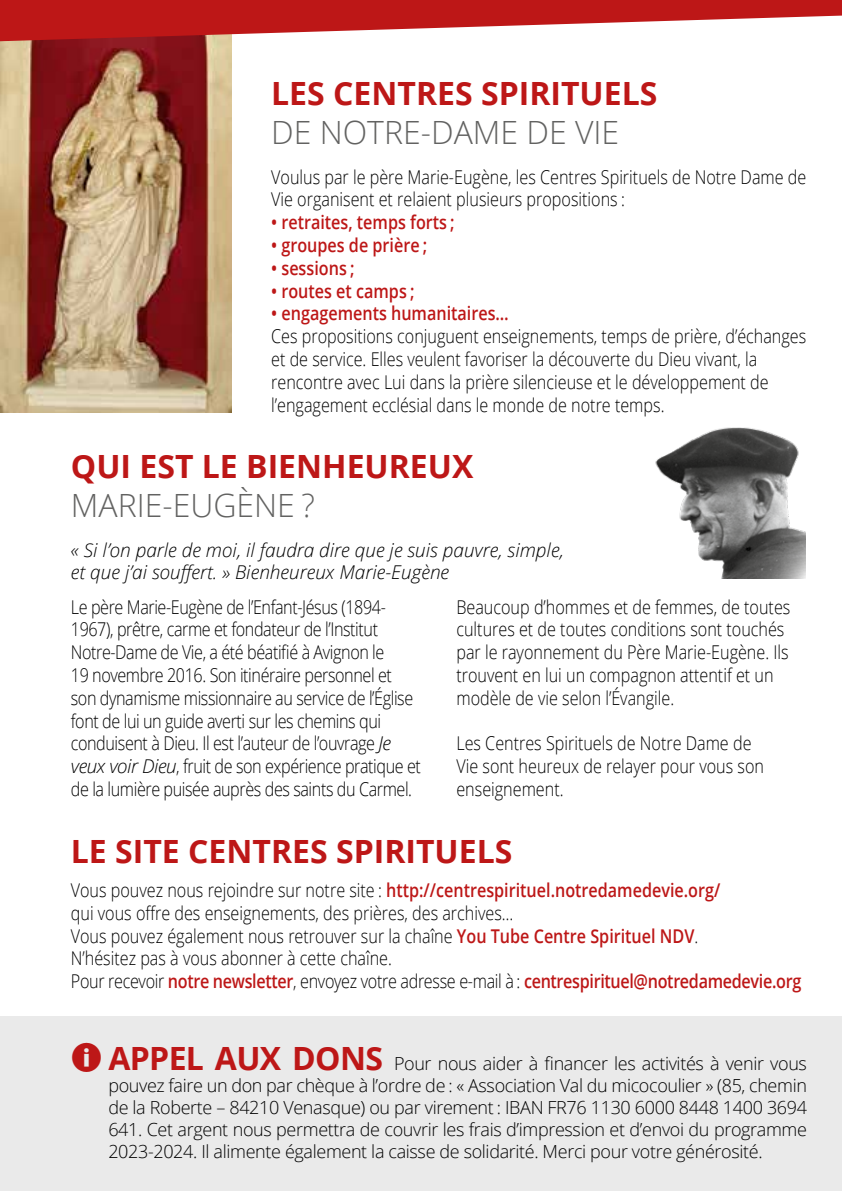
<style>
.page{position:relative;width:842px;height:1191px;background:#fff}
.page>*{position:absolute;margin:0;border:0;box-sizing:border-box;transform-origin:0 0}
.t1{font:700 32px "Open Sans";color:#bd1717}
.t2{font:300 32px "Open Sans";color:#626261}
.t3{font:300 19px/22.8px "Open Sans";color:#000;scale:.85 1}
.t4{font:300 19px/22.8px "Open Sans";letter-spacing:-.025em;color:#000;scale:.85 1}
.t5{font:italic 300 19px/22.8px "Open Sans";color:#000}
.t6{font:600 19px "Open Sans";color:#bd1717;scale:.85 1}
.t7{font:300 18px/22px "Open Sans";letter-spacing:-.02em;color:#000;text-align:justify}
.s1{font-style:italic}
.s2{font-weight:600;color:#bd1717}
.s3{font-weight:700;font-size:32px;color:#bd1717}
</style>
<div class="page">
<img style="left:0;top:42px;width:231px;height:370px">
<svg style="left:0;top:0;width:842px;height:42px"></svg>
<div style="left:0;top:1016px;width:842px;height:175px;background:#eaeaea"></div>
<img style="left:655px;top:428px;width:150px;height:150px">
<h1 class="t1" style="left:271px;top:71px;width:388px">LES CENTRES SPIRITUELS</h1>
<h1 class="t2" style="left:271px;top:110px;width:349px">DE NOTRE-DAME DE VIE</h1>
<p class="t3" style="left:271px;top:165px;width:631px">Voulus par le père Marie-Eugène, les Centres Spirituels de Notre Dame de<br>Vie organisent et relaient plusieurs propositions :</p>
<p class="t6" style="left:271px;top:209px;width:217px">• retraites, temps forts ;</p>
<p class="t6" style="left:271px;top:232px;width:185px">• groupes de prière ;</p>
<p class="t6" style="left:271px;top:255px;width:100px">• sessions ;</p>
<p class="t6" style="left:271px;top:278px;width:170px">• routes et camps ;</p>
<p class="t6" style="left:271px;top:300px;width:281px">• engagements humanitaires…</p>
<p class="t3" style="left:271px;top:324px;width:631px">Ces propositions conjuguent enseignements, temps de prière, d’échanges et de service. Elles veulent favoriser la découverte du Dieu vivant, la rencontre avec Lui dans la prière silencieuse et le développement de l’engagement ecclésial dans le monde de notre temps.</p>
<h1 class="t1" style="left:71px;top:444px;width:404px">QUI EST LE BIENHEUREUX</h1>
<h1 class="t2" style="left:71px;top:483px;width:245px">MARIE-EUGÈNE ?</h1>
<p class="t5" style="left:71px;top:537px;width:494px">« Si l’on parle de moi, il faudra dire que je suis pauvre, simple, et que j’ai souffert. » Bienheureux Marie-Eugène</p>
<p class="t4" style="left:71px;top:595px;width:413px">Le père Marie-Eugène de l’Enfant-Jésus (1894- 1967), prêtre, carme et fondateur de l’Institut Notre-Dame de Vie, a été béatifié à Avignon le<br>19 novembre 2016. Son itinéraire personnel et son dynamisme missionnaire au service de l’Église font de lui un guide averti sur les chemins qui conduisent à Dieu. Il est l’auteur de l’ouvrage <span class="s1">Je veux voir Dieu</span>, fruit de son expérience pratique et de la lumière puisée auprès des saints du Carmel.</p>
<p class="t3" style="left:456px;top:595px;width:394px">Beaucoup d’hommes et de femmes, de toutes cultures et de toutes conditions sont touchés par le rayonnement du Père Marie-Eugène. Ils trouvent en lui un compagnon attentif et un modèle de vie selon l’Évangile.</p>
<p class="t3" style="left:456px;top:731px;width:363px">Les Centres Spirituels de Notre Dame de<br>Vie sont heureux de relayer pour vous son enseignement.</p>
<h1 class="t1" style="left:71px;top:828px;width:443px">LE SITE CENTRES SPIRITUELS</h1>
<p class="t3" style="left:71px;top:878px;width:861px">Vous pouvez nous rejoindre sur notre site : <span class="s2">http://centrespirituel.notredamedevie.org/<br></span>qui vous offre des enseignements, des prières, des archives…<br>Vous pouvez également nous retrouver sur la chaîne <span class="s2">You Tube Centre Spirituel NDV</span>.<br>N’hésitez pas à vous abonner à cette chaîne.<br>Pour recevoir <span class="s2">notre newsletter</span>, envoyez votre adresse e-mail à : <span class="s2">centrespirituel@notredamedevie.org</span></p>
<p class="t7" style="left:108px;top:1051px;width:700px"><span class="s3">APPEL AUX DONS</span> Pour nous aider à financer les activités à venir vous pouvez faire un don par chèque à l’ordre de : « Association Val du micocoulier » (85, chemin de la Roberte – 84210 Venasque) ou par virement : IBAN FR76 1130 6000 8448 1400 3694<br>641. Cet argent nous permettra de couvrir les frais d’impression et d’envoi du programme 2023-2024. Il alimente également la caisse de solidarité. Merci pour votre générosité.</p>
</div>
